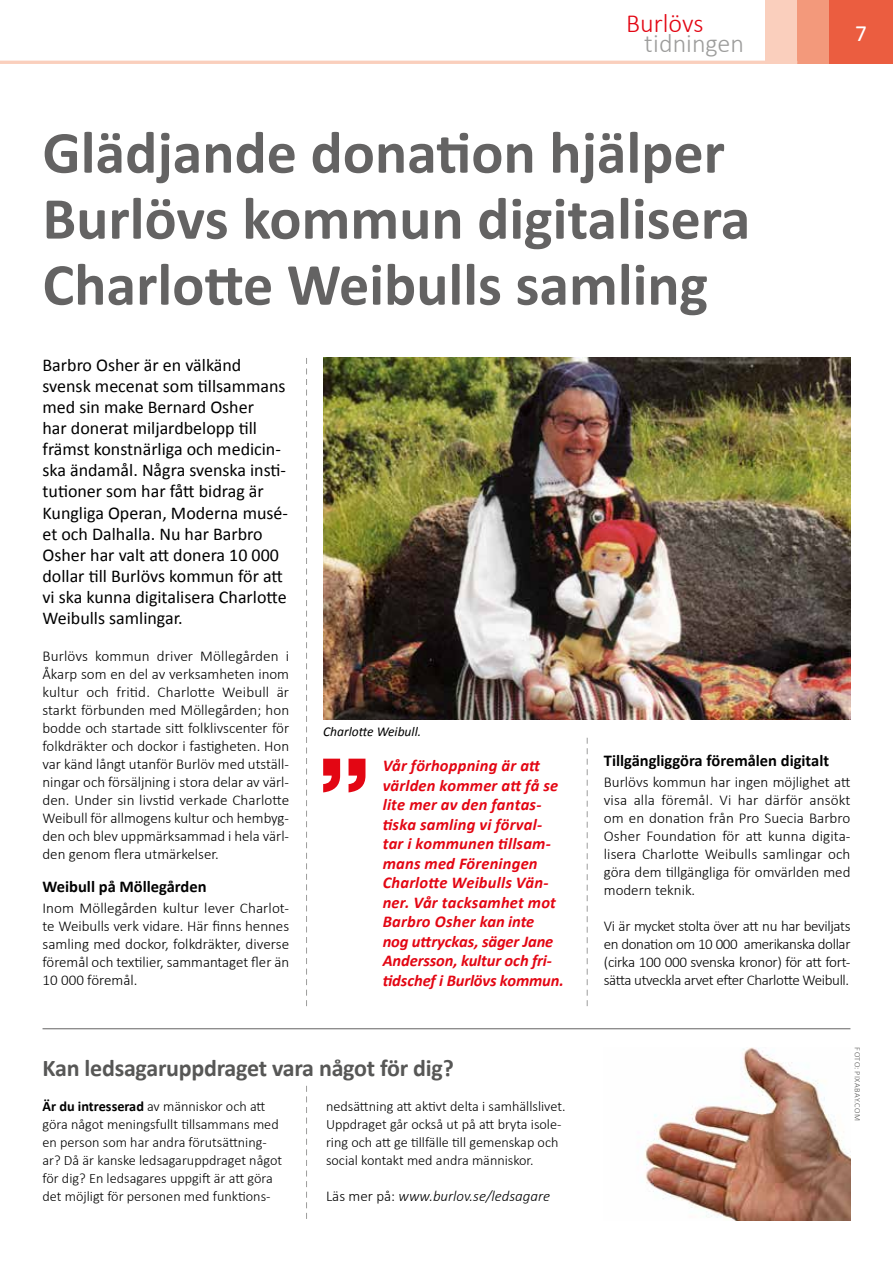
<style>
.page{position:relative;width:893px;height:1263px;background:#fff}
.page>*{position:absolute;margin:0;border:0;box-sizing:border-box;transform-origin:0 0}
.t1{font:700 60px/66px "Calibri";color:#646363}
.t2{font:300 26.1px "Calibri";color:#9d9d9c}
.t3{font:300 26.1px "Calibri";color:#e30613}
.t4{font:700 24px "Calibri";letter-spacing:-.01em;color:#575756}
.t5{font:23.25px "Calibri";color:#fff}
.t6{font:18px/21px "Calibri";color:#000}
.t7{font:italic 700 16.5px/19.5px "Calibri";letter-spacing:.01em;color:#e30613}
.t8{font:700 16.5px "Calibri";color:#000}
.t9{font:300 15px/18px "Calibri";color:#000;text-align:justify}
.t10{font:italic 300 15px "Calibri";color:#000}
.t11{font:300 14.25px/18px "Calibri";color:#000}
.t12{font:italic 13.5px "Calibri";color:#000}
.t13{font:300 8.25px "Calibri";letter-spacing:.05em;color:#575756}
.s1{font-weight:700}
.s2{font-style:normal}
</style>
<div class="page">
<div style="left:829px;top:0;width:64px;height:64px;background:#eb5d40"></div>
<div style="left:797px;top:0;width:32px;height:64px;background:#f3997b"></div>
<div style="left:765px;top:0;width:32px;height:64px;background:#facfbd"></div>
<hr style="left:0;top:61px;width:797px;height:3px;background:#facfbd">
<img style="left:644px;top:1047px;width:206px;height:173px">
<hr style="left:43px;top:1028px;width:807px;height:1px;background:#646363">
<img style="left:323px;top:358px;width:527px;height:361px">
<svg style="left:323px;top:759px;width:42px;height:33px"></svg>
<svg style="left:306px;top:358px;width:1px;height:648px"></svg>
<svg style="left:306px;top:1086px;width:1px;height:133px"></svg>
<svg style="left:587px;top:738px;width:1px;height:268px"></svg>
<h2 class="t3" style="left:626px;top:7px;width:79px">Burlövs</h2>
<h2 class="t2" style="left:644px;top:27px;width:101px">tidningen</h2>
<h1 class="t1" style="left:43px;top:120px;width:709px">Glädjande donation hjälper<br>Burlövs kommun digitalisera<br>Charlotte Weibulls samling</h1>
<p class="t6" style="left:43px;top:355px;width:247px">Barbro Osher är en välkänd svensk mecenat som tillsammans med sin make Bernard Osher<br>har donerat miljardbelopp till främst konstnärliga och medicin&shy;ska ändamål. Några svenska insti&shy;tutioner som har fått bidrag är<br>Kungliga Operan, Moderna musé&shy;et och Dalhalla. Nu har Barbro<br>Osher har valt att donera 10 000 dollar till Burlövs kommun för att vi ska kunna digitalisera Charlotte<br>Weibulls samlingar.</p>
<h3 class="t5" style="left:855px;top:19px;width:13px">7</h3>
<p class="t9" style="left:43px;top:647px;width:248px">Burlövs kommun driver Möllegården i Åkarp som en del av verksamheten inom kultur och fritid. Charlotte Weibull är starkt förbunden med Möllegården; hon bodde och startade sitt folklivscenter för folkdräkter och dockor i fastigheten. Hon var känd långt utanför Burlöv med utställ&shy;ningar och försäljning i stora delar av värl&shy;den. Under sin livstid verkade Charlotte Weibull för allmogens kultur och hembyg&shy;den och blev uppmärksammad i hela värl&shy;den genom flera utmärkelser.</p>
<p class="t8" style="left:43px;top:876px;width:166px">Weibull på Möllegården</p>
<p class="t9" style="left:43px;top:899px;width:248px">Inom Möllegården kultur lever Charlot&shy;te Weibulls verk vidare. Här finns hennes samling med dockor, folkdräkter, diverse föremål och textilier, sammantaget fler än 10 000 föremål.</p>
<p class="t12" style="left:323px;top:722px;width:99px">Charlotte Weibull.</p>
<p class="t7" style="left:383px;top:756px;width:183px">Vår förhoppning är att världen kommer att få se lite mer av den fantas&shy;tiska samling vi förval&shy;tar i kommunen tillsam&shy;mans med Föreningen<br>Charlotte Weibulls Vän&shy;ner. Vår tacksamhet mot<br>Barbro Osher kan inte nog uttryckas, säger Jane<br>Andersson, kultur och fri&shy;tidschef i Burlövs kommun.</p>
<h3 class="t4" style="left:43px;top:1052px;width:413px">Kan ledsagaruppdraget vara något för dig?</h3>
<p class="t11" style="left:43px;top:1097px;width:241px"><span class="s1">Är du intresserad</span> av människor och att göra något meningsfullt tillsammans med en person som har andra förutsättning&shy;ar? Då är kanske ledsagaruppdraget något för dig? En ledsagares uppgift är att göra det möjligt för personen med funktions-</p>
<p class="t11" style="left:326px;top:1097px;width:241px">nedsättning att aktivt delta i samhällslivet.<br>Uppdraget går också ut på att bryta isole&shy;ring och att ge tillfälle till gemenskap och social kontakt med andra människor.</p>
<p class="t10" style="left:326px;top:1187px;width:226px"><span class="s2">Läs mer på:</span> www.burlov.se/ledsagare</p>
<p class="t8" style="left:604px;top:750px;width:227px">Tillgängliggöra föremålen digitalt</p>
<p class="t9" style="left:604px;top:773px;width:248px">Burlövs kommun har ingen möjlighet att visa alla föremål. Vi har därför ansökt om en donation från Pro Suecia Barbro Osher Foundation för att kunna digita&shy;lisera Charlotte Weibulls samlingar och göra dem tillgängliga för omvärlden med modern teknik.</p>
<p class="t9" style="left:604px;top:917px;width:248px">Vi är mycket stolta över att nu har beviljats en donation om 10 000 amerikanska dollar (cirka 100 000 svenska kronor) för att fort&shy;sätta utveckla arvet efter Charlotte Weibull.</p>
<p class="t13" style="left:862px;top:1047px;width:75px;rotate:90deg">FOTO: PIXABAY.COM</p>
</div>
